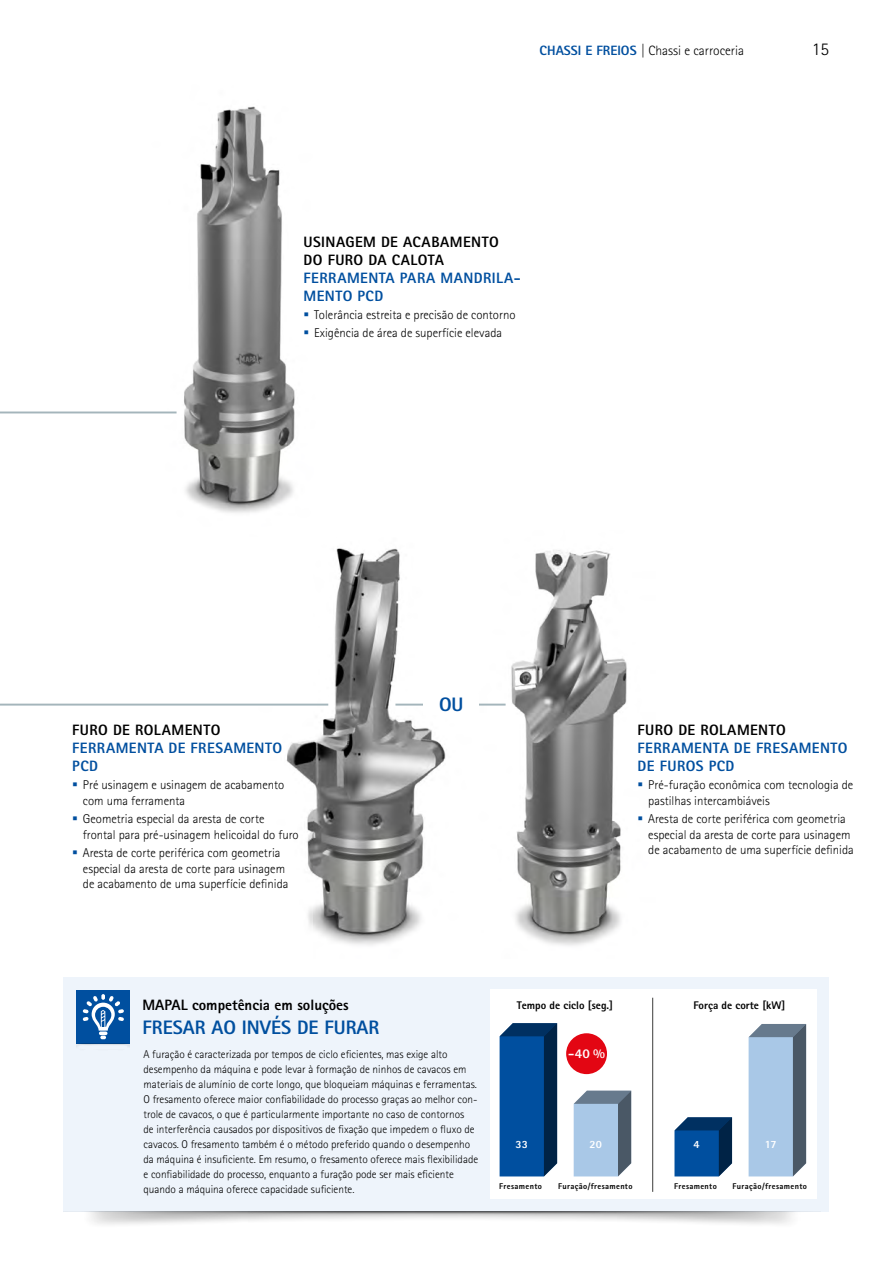
<style>
.page{position:relative;width:893px;height:1263px;background:#fff}
.page>*{position:absolute;margin:0;border:0;box-sizing:border-box;transform-origin:0 0}
.t1{font:800 19.5px "Rotis Sans Serif W1 G";color:#004f9f}
.t2{font:300 18px "Rotis Sans Serif W1 G";color:#000}
.t3{font:800 15px/18px "Rotis Sans Serif W1 G";letter-spacing:.03em;color:#004f9f}
.t4{font:800 15px/18px "Rotis Sans Serif W1 G";letter-spacing:.025em;color:#000}
.t5{font:800 15px "Rotis Sans Serif W1 G";color:#000}
.t6{font:300 13.5px "Rotis Sans Serif W1 G";color:#000}
.t7{font:800 13.35px "Rotis Sans Serif W1 G";color:#fff}
.t8{font:300 12.75px/15.8px "Rotis Sans Serif W1 G";color:#000}
.t9{font:300 11.25px/15px "Rotis Sans Serif W1 G";color:#000}
.t10{font:800 11.1px "Rotis Sans Serif W1 G";color:#000}
.t11{font:800 11.1px "Rotis Sans Serif W1 G";color:#fff}
.t12{font:800 8.25px "Rotis Sans Serif W1 G";letter-spacing:.045em;color:#000}
.s1{font-weight:800;color:#004f9f}
</style>
<div class="page">
<img style="left:178px;top:548px;width:268px;height:397px">
<img style="left:184px;top:106px;width:111px;height:407px">
<svg style="left:0;top:411px;width:178px;height:293px"></svg>
<hr style="left:0;top:704px;width:328px;height:2px;background:#a4b5bb">
<img style="left:479px;top:550px;width:148px;height:396px">
<hr style="left:395px;top:704px;width:111px;height:2px;background:#a4b5bb">
<div style="left:64px;top:977px;width:765px;height:235px;background:#eef4fb"></div>
<div style="left:77px;top:990px;width:53px;height:53px;background:#004f9f"></div>
<svg style="left:83px;top:994px;width:41px;height:45px"></svg>
<img style="left:77px;top:1043px;width:52px;height:3px">
<div style="left:490px;top:990px;width:326px;height:209px;background:#fff"></div>
<div style="left:565px;top:1032px;width:43px;height:43px;background:#e30613;border-radius:50%"></div>
<div style="left:564px;top:1031px;width:45px;height:45px;border:2px solid #fff;border-radius:50%"></div>
<svg style="left:500px;top:1023px;width:57px;height:153px;background:#044689"></svg>
<svg style="left:574px;top:1090px;width:57px;height:86px;background:#92abc4"></svg>
<svg style="left:674px;top:1117px;width:58px;height:59px;background:#0f4c8a"></svg>
<svg style="left:749px;top:1024px;width:57px;height:152px;background:#92acc6"></svg>
<hr style="left:652px;top:998px;width:1px;height:194px;background:#3c3c3b">
<div style="left:423px;top:694px;width:55px;height:20px;background:#fff"></div>
<p class="t6" style="left:540px;top:43px;width:206px"><span class="s1">CHASSI E FREIOS</span> | Chassi e carroceria</p>
<h2 class="t2" style="left:812px;top:39px;width:19px">15</h2>
<h3 class="t4" style="left:304px;top:232px;width:197px">USINAGEM DE ACABAMENTO<br>DO FURO DA CALOTA</h3>
<h3 class="t3" style="left:304px;top:268px;width:219px">FERRAMENTA PARA MANDRILA-<br>MENTO PCD</h3>
<p class="t8" style="left:314px;top:306px;width:203px;line-height:18.3px">Tolerância estreita e precisão de contorno<br>Exigência de área de superfície elevada</p>
<h3 class="t4" style="left:72px;top:720px;width:150px">FURO DE ROLAMENTO</h3>
<h3 class="t3" style="left:72px;top:738px;width:211px">FERRAMENTA DE FRESAMENTO<br>PCD</h3>
<p class="t8" style="left:83px;top:777px;width:203px">Pré usinagem e usinagem de acabamento com uma ferramenta</p>
<p class="t8" style="left:83px;top:811px;width:217px">Geometria especial da aresta de corte frontal para pré-usinagem helicoidal do furo</p>
<p class="t8" style="left:83px;top:845px;width:207px">Aresta de corte periférica com geometria especial da aresta de corte para usinagem de acabamento de uma superfície definida</p>
<h1 class="t1" style="left:438px;top:692px;width:26px">OU</h1>
<h3 class="t4" style="left:638px;top:720px;width:150px">FURO DE ROLAMENTO</h3>
<h3 class="t3" style="left:638px;top:738px;width:211px">FERRAMENTA DE FRESAMENTO<br>DE FUROS PCD</h3>
<p class="t8" style="left:648px;top:777px;width:207px">Pré-furação econômica com tecnologia de pastilhas intercambiáveis</p>
<p class="t8" style="left:648px;top:811px;width:207px">Aresta de corte periférica com geometria especial da aresta de corte para usinagem de acabamento de uma superfície definida</p>
<h3 class="t5" style="left:142px;top:996px;width:208px">MAPAL competência em soluções</h3>
<h1 class="t1" style="left:142px;top:1015px;width:238px">FRESAR AO INVÉS DE FURAR</h1>
<p class="t9" style="left:144px;top:1047px;width:336px">A furação é caracterizada por tempos de ciclo eficientes, mas exige alto desempenho da máquina e pode levar à formação de ninhos de cavacos em materiais de alumínio de corte longo, que bloqueiam máquinas e ferramentas.<br>O fresamento oferece maior confiabilidade do processo graças ao melhor con&shy;trole de cavacos, o que é particularmente importante no caso de contornos<br>de interferência causados por dispositivos de fixação que impedem o fluxo de cavacos. O fresamento também é o método preferido quando o desempenho da máquina é insuficiente. Em resumo, o fresamento oferece mais flexibilidade e confiabilidade do processo, enquanto a furação pode ser mais eficiente quando a máquina oferece capacidade suficiente.</p>
<p class="t10" style="left:517px;top:998px;width:98px">Tempo de ciclo [seg.]</p>
<p class="t7" style="left:568px;top:1045px;width:38px">-40 %</p>
<p class="t11" style="left:515px;top:1137px;width:14px">33</p>
<p class="t12" style="left:499px;top:1180px;width:44px">Fresamento</p>
<p class="t11" style="left:589px;top:1137px;width:14px">20</p>
<p class="t12" style="left:558px;top:1180px;width:76px">Furação/fresamento</p>
<p class="t10" style="left:693px;top:998px;width:94px">Força de corte [kW]</p>
<p class="t11" style="left:693px;top:1137px;width:8px">4</p>
<p class="t12" style="left:674px;top:1180px;width:44px">Fresamento</p>
<p class="t11" style="left:765px;top:1137px;width:13px">17</p>
<p class="t12" style="left:732px;top:1180px;width:76px">Furação/fresamento</p>
</div>
